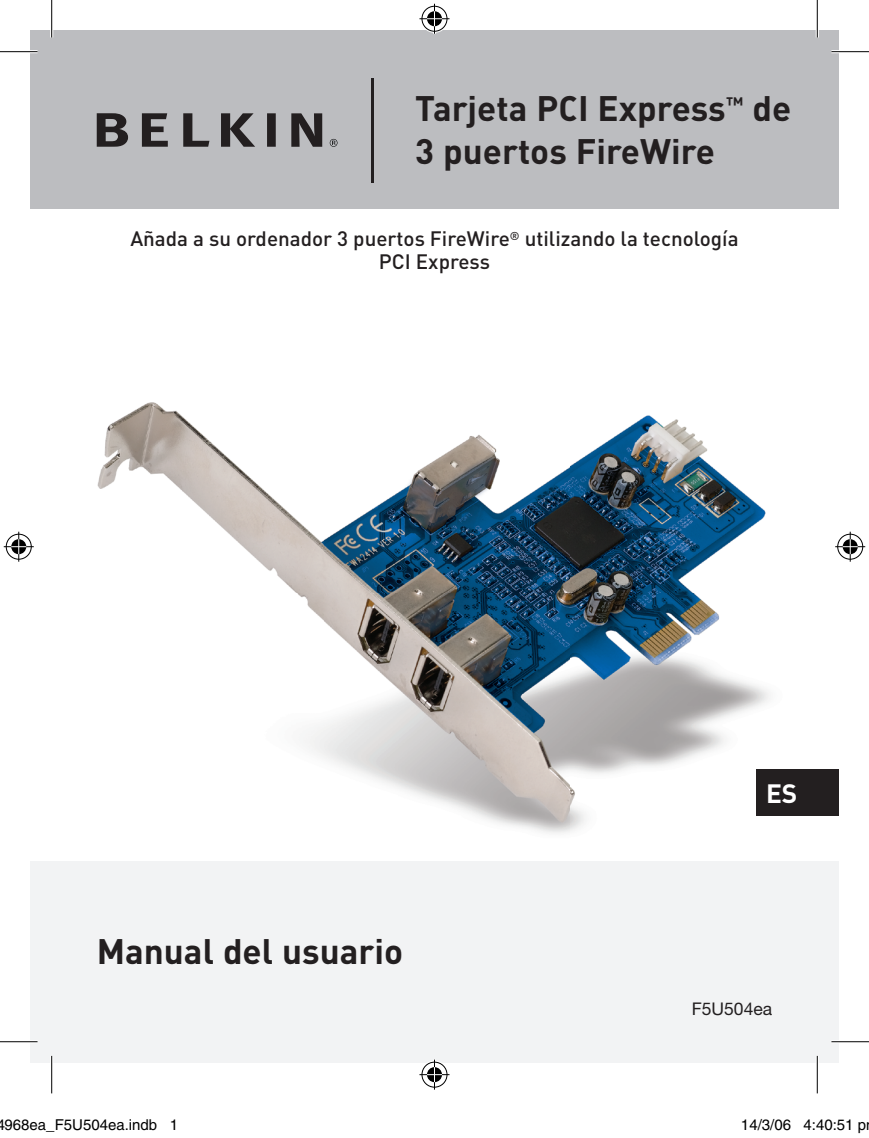
<style>
.page{position:relative;width:869px;height:1138px;background:#fff}
.page>*{position:absolute;margin:0;border:0;box-sizing:border-box;transform-origin:0 0}
.t1{font:700 35px/43.8px "DIN";color:#231f20}
.t2{font:700 26.25px "DIN";color:#fff}
.t3{font:500 20.5px/23.2px "DIN";color:#231f20;text-align:center}
.t4{font:17.5px "Helvetica Neue";color:#231f20}
.t5{font:15px "Helvetica";color:#000}
</style>
<div class="page">
<div style="left:30px;top:862px;width:808px;height:201px;background:#f2f3f4"></div>
<div style="left:30px;top:30px;width:808px;height:178px;background:#bcbdc0"></div>
<hr style="left:371px;top:78px;width:3px;height:104px;background:#231f20">
<svg style="left:183px;top:113px;width:26px;height:34px"></svg>
<svg style="left:97px;top:113px;width:31px;height:34px"></svg>
<svg style="left:142px;top:113px;width:26px;height:34px"></svg>
<svg style="left:221px;top:113px;width:34px;height:34px"></svg>
<div style="left:267px;top:113px;width:9px;height:34px;background:#231f20"></div>
<svg style="left:291px;top:113px;width:31px;height:34px"></svg>
<svg style="left:330px;top:139px;width:7px;height:8px"></svg>
<img style="left:97px;top:402px;width:720px;height:431px">
<div style="left:756px;top:769px;width:82px;height:46px;background:#231f20"></div>
<hr style="left:0;top:50px;width:38px;height:3px;background:#fff">
<hr style="left:831px;top:50px;width:37px;height:3px;background:#fff">
<hr style="left:0;top:1040px;width:38px;height:3px;background:#fff">
<hr style="left:831px;top:1040px;width:37px;height:3px;background:#fff">
<hr style="left:50px;top:0;width:3px;height:37px;background:#fff">
<hr style="left:50px;top:1056px;width:3px;height:37px;background:#fff">
<hr style="left:815px;top:0;width:3px;height:37px;background:#fff">
<hr style="left:815px;top:1056px;width:3px;height:37px;background:#fff">
<hr style="left:0;top:51px;width:38px;height:1px;background:#000">
<hr style="left:831px;top:51px;width:37px;height:1px;background:#000">
<hr style="left:0;top:1041px;width:38px;height:1px;background:#000">
<hr style="left:831px;top:1041px;width:37px;height:1px;background:#000">
<hr style="left:51px;top:0;width:1px;height:37px;background:#000">
<hr style="left:51px;top:1056px;width:1px;height:37px;background:#000">
<hr style="left:816px;top:0;width:1px;height:37px;background:#000">
<hr style="left:816px;top:1056px;width:1px;height:37px;background:#000">
<div style="left:420px;top:5px;width:28px;height:28px;border:3px solid #fff;border-radius:50%"></div>
<hr style="left:419px;top:17px;width:30px;height:3px;background:#fff">
<hr style="left:433px;top:4px;width:3px;height:30px;background:#fff">
<div style="left:425px;top:10px;width:18px;height:18px;border:3px solid #fff;border-radius:50%"></div>
<div style="left:421px;top:6px;width:26px;height:26px;border:1px solid #000;border-radius:50%"></div>
<hr style="left:419px;top:18px;width:30px;height:1px;background:#000">
<hr style="left:434px;top:4px;width:1px;height:30px;background:#000">
<svg style="left:427px;top:11px;width:15px;height:15px"></svg>
<div style="left:420px;top:1061px;width:28px;height:28px;border:3px solid #fff;border-radius:50%"></div>
<hr style="left:419px;top:1073px;width:30px;height:3px;background:#fff">
<hr style="left:433px;top:1060px;width:3px;height:30px;background:#fff">
<div style="left:425px;top:1066px;width:18px;height:18px;border:3px solid #fff;border-radius:50%"></div>
<div style="left:421px;top:1062px;width:26px;height:25px;border:1px solid #000;border-radius:50%"></div>
<hr style="left:419px;top:1074px;width:30px;height:1px;background:#000">
<hr style="left:434px;top:1060px;width:1px;height:30px;background:#000">
<svg style="left:427px;top:1067px;width:15px;height:15px"></svg>
<div style="left:5px;top:533px;width:28px;height:28px;border:3px solid #fff;border-radius:50%"></div>
<hr style="left:4px;top:545px;width:30px;height:3px;background:#fff">
<hr style="left:17px;top:532px;width:3px;height:30px;background:#fff">
<div style="left:10px;top:538px;width:18px;height:18px;border:3px solid #fff;border-radius:50%"></div>
<div style="left:6px;top:534px;width:26px;height:25px;border:1px solid #000;border-radius:50%"></div>
<hr style="left:4px;top:546px;width:30px;height:1px;background:#000">
<hr style="left:18px;top:532px;width:1px;height:30px;background:#000">
<svg style="left:11px;top:539px;width:15px;height:15px"></svg>
<div style="left:836px;top:533px;width:28px;height:28px;border:3px solid #fff;border-radius:50%"></div>
<hr style="left:835px;top:545px;width:30px;height:3px;background:#fff">
<hr style="left:848px;top:532px;width:3px;height:30px;background:#fff">
<div style="left:841px;top:538px;width:18px;height:18px;border:3px solid #fff;border-radius:50%"></div>
<div style="left:837px;top:534px;width:25px;height:25px;border:1px solid #000;border-radius:50%"></div>
<hr style="left:835px;top:546px;width:30px;height:1px;background:#000">
<hr style="left:849px;top:532px;width:1px;height:30px;background:#000">
<svg style="left:842px;top:539px;width:15px;height:15px"></svg>
<div style="left:93px;top:1121px;width:5px;height:9px;border:1px solid #fff;border-radius:50%"></div>
<div style="left:91px;top:1119px;width:9px;height:12px;border:1px solid #fff;border-radius:50%"></div>
<div style="left:775px;top:1121px;width:6px;height:9px;border:1px solid #fff;border-radius:50%"></div>
<div style="left:774px;top:1119px;width:8px;height:12px;border:1px solid #fff;border-radius:50%"></div>
<div style="left:825px;top:1121px;width:6px;height:9px;border:1px solid #fff;border-radius:50%"></div>
<div style="left:824px;top:1119px;width:8px;height:12px;border:1px solid #fff;border-radius:50%"></div>
<h1 class="t1" style="left:415px;top:85px;width:377px">Tarjeta PCI Express<sup>™</sup> de<br>3 puertos FireWire</h1>
<p class="t3" style="left:130px;top:226px;width:609px">Añada a su ordenador 3 puertos FireWire<sup>®</sup> utilizando la tecnología<br>PCI Express</p>
<h1 class="t1" style="left:97px;top:928px;width:308px">Manual del usuario</h1>
<p class="t2" style="left:766px;top:776px;width:33px">ES</p>
<p class="t4" style="left:691px;top:998px;width:82px">F5U504ea</p>
<p class="t5" style="left:-4px;top:1116px;width:183px">4968ea_F5U504ea.indb 1</p>
<p class="t5" style="left:740px;top:1116px;width:127px">14/3/06 4:40:51 p</p>
</div>
